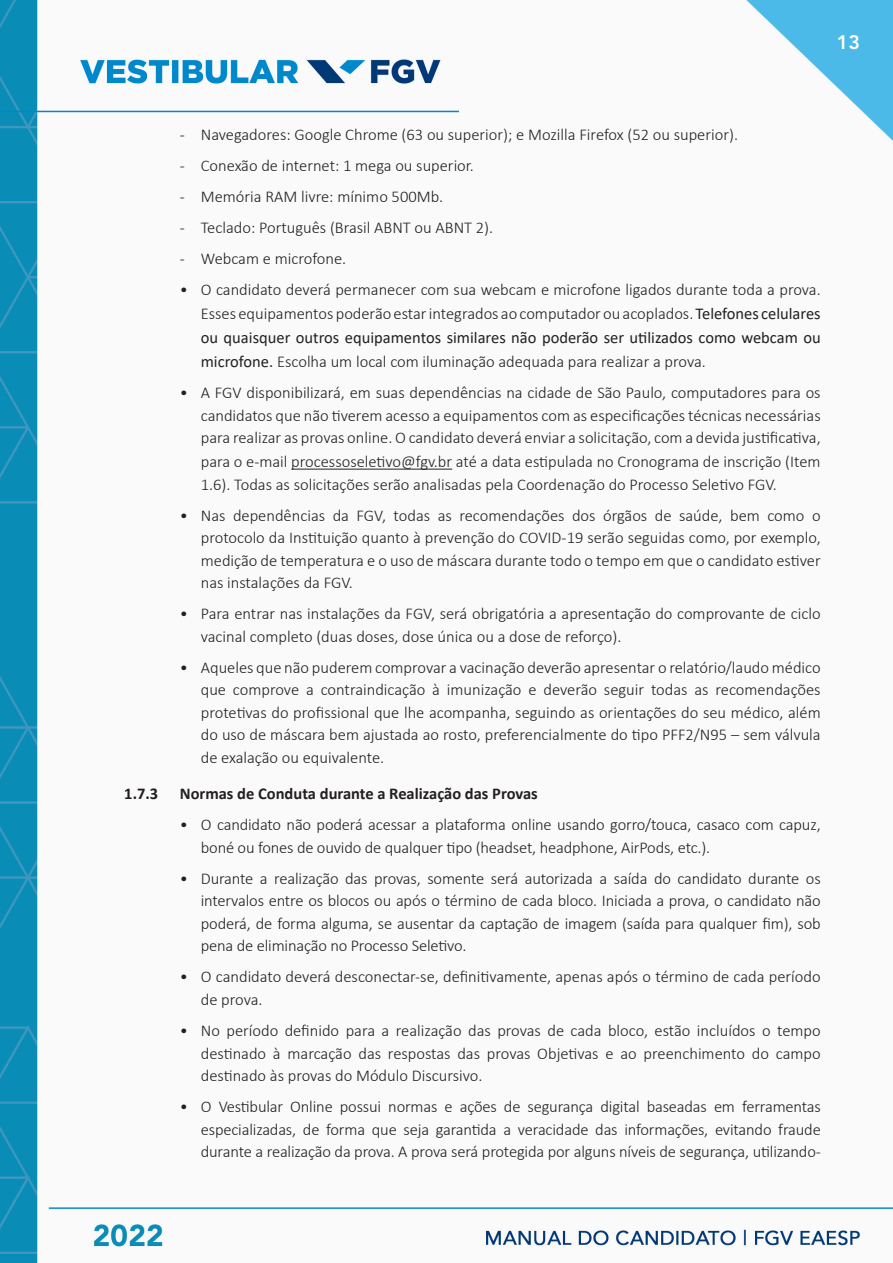
<style>
.page{position:relative;width:893px;height:1263px;background:#fff}
.page>*{position:absolute;margin:0;border:0;box-sizing:border-box;transform-origin:0 0}
.t1{font:800 19.5px "Avenir LT Std";color:#fff}
.t2{font:300 16.5px/22.5px "Calibri";color:#231f20;text-align:justify}
.t3{font:700 16.5px "Calibri";color:#231f20}
.s1{font-weight:400}
</style>
<div class="page">
<img style="left:0;top:0;width:893px;height:1262px">
<hr style="left:291px;top:469px;width:161px;height:1px;background:#231f20">
<p class="t1" style="left:837px;top:30px;width:25px">13</p>
<p class="t2" style="left:180px;top:123px;width:560px">- Navegadores: Google Chrome (63 ou superior); e Mozilla Firefox (52 ou superior).</p>
<p class="t2" style="left:180px;top:154px;width:296px">- Conexão de internet: 1 mega ou superior.</p>
<p class="t2" style="left:180px;top:185px;width:265px">- Memória RAM livre: mínimo 500Mb.</p>
<p class="t2" style="left:180px;top:216px;width:315px">- Teclado: Português (Brasil ABNT ou ABNT 2).</p>
<p class="t2" style="left:180px;top:247px;width:168px">- Webcam e microfone.</p>
<p class="t2" style="left:201px;top:277px;width:621px;line-height:24px;text-indent:-21px">• O candidato deverá permanecer com sua webcam e microfone ligados durante toda a prova.<br>Esses equipamentos poderão estar integrados ao computador ou acoplados. <span class="s1">Telefones celulares ou quaisquer outros equipamentos similares não poderão ser utilizados como webcam ou microfone.</span> Escolha um local com iluminação adequada para realizar a prova.</p>
<p class="t2" style="left:201px;top:381px;width:621px;text-indent:-21px">• A FGV disponibilizará, em suas dependências na cidade de São Paulo, computadores para os candidatos que não tiverem acesso a equipamentos com as especificações técnicas necessárias para realizar as provas online. O candidato deverá enviar a solicitação, com a devida justificativa,</p>
<p class="t2" style="left:201px;top:450px;width:621px">para o e-mail processoseletivo@fgv.br até a data estipulada no Cronograma de inscrição (Item<br>1.6). Todas as solicitações serão analisadas pela Coordenação do Processo Seletivo FGV.</p>
<p class="t2" style="left:201px;top:504px;width:621px;text-indent:-21px">• Nas dependências da FGV, todas as recomendações dos órgãos de saúde, bem como o protocolo da Instituição quanto à prevenção do COVID-19 serão seguidas como, por exemplo, medição de temperatura e o uso de máscara durante todo o tempo em que o candidato estiver nas instalações da FGV.</p>
<p class="t2" style="left:201px;top:602px;width:621px;text-indent:-21px">• Para entrar nas instalações da FGV, será obrigatória a apresentação do comprovante de ciclo vacinal completo (duas doses, dose única ou a dose de reforço).</p>
<p class="t2" style="left:201px;top:656px;width:621px;text-indent:-21px">• Aqueles que não puderem comprovar a vacinação deverão apresentar o relatório/laudo médico que comprove a contraindicação à imunização e deverão seguir todas as recomendações protetivas do profissional que lhe acompanha, seguindo as orientações do seu médico, além do uso de máscara bem ajustada ao rosto, preferencialmente do tipo PFF2/N95 – sem válvula de exalação ou equivalente.</p>
<p class="t3" style="left:124px;top:782px;width:35px">1.7.3</p>
<p class="t3" style="left:180px;top:782px;width:359px">Normas de Conduta durante a Realização das Provas</p>
<p class="t2" style="left:201px;top:813px;width:621px;text-indent:-21px">• O candidato não poderá acessar a plataforma online usando gorro/touca, casaco com capuz, boné ou fones de ouvido de qualquer tipo (headset, headphone, AirPods, etc.).</p>
<p class="t2" style="left:201px;top:867px;width:621px;text-indent:-21px">• Durante a realização das provas, somente será autorizada a saída do candidato durante os intervalos entre os blocos ou após o término de cada bloco. Iniciada a prova, o candidato não poderá, de forma alguma, se ausentar da captação de imagem (saída para qualquer fim), sob pena de eliminação no Processo Seletivo.</p>
<p class="t2" style="left:201px;top:965px;width:621px;text-indent:-21px">• O candidato deverá desconectar-se, definitivamente, apenas após o término de cada período de prova.</p>
<p class="t2" style="left:201px;top:1019px;width:621px;text-indent:-21px">• No período definido para a realização das provas de cada bloco, estão incluídos o tempo destinado à marcação das respostas das provas Objetivas e ao preenchimento do campo destinado às provas do Módulo Discursivo.</p>
<p class="t2" style="left:201px;top:1095px;width:621px;text-indent:-21px">• O Vestibular Online possui normas e ações de segurança digital baseadas em ferramentas especializadas, de forma que seja garantida a veracidade das informações, evitando fraude durante a realização da prova. A prova será protegida por alguns níveis de segurança, utilizando-</p>
</div>
